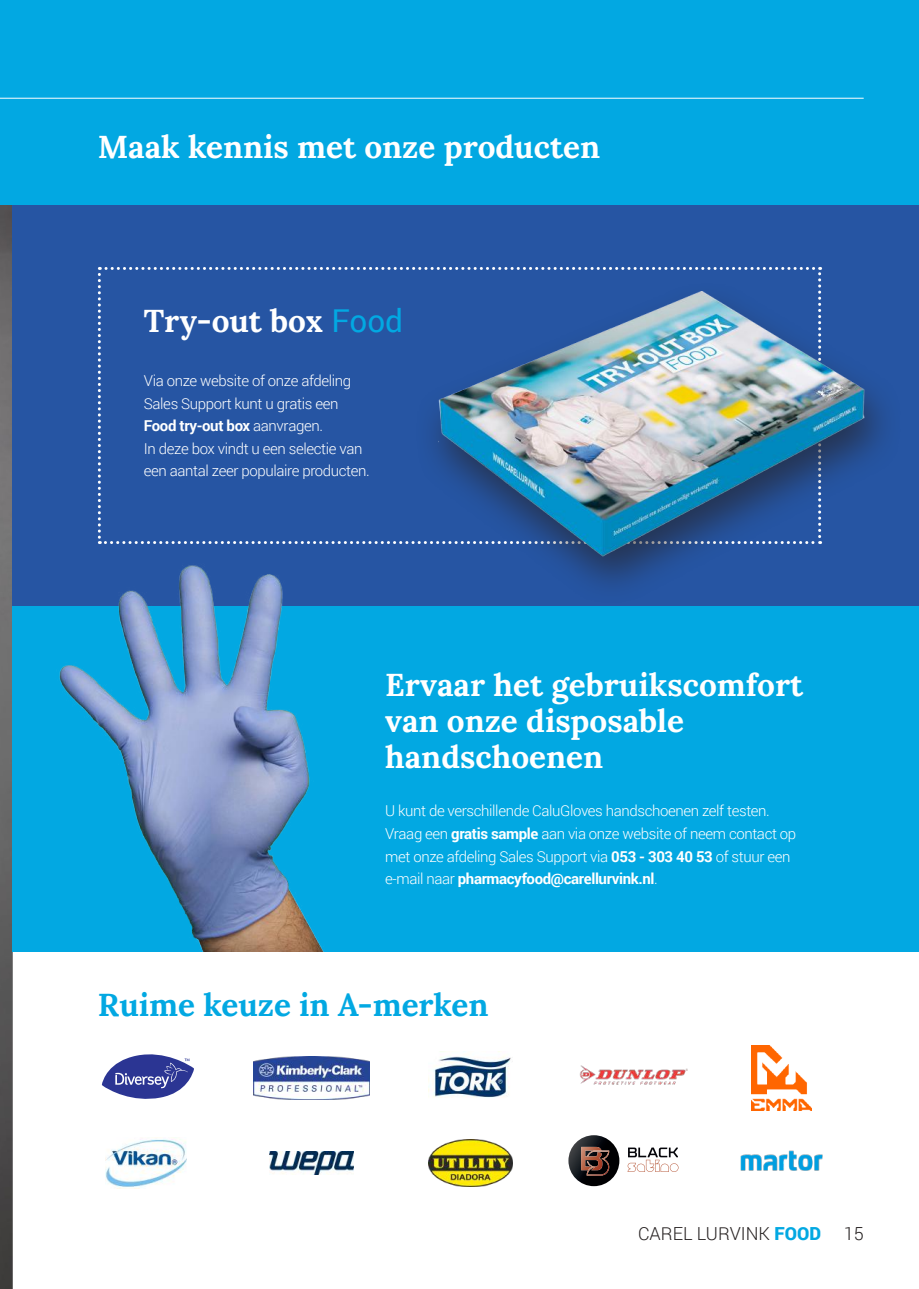
<style>
.page{position:relative;width:919px;height:1289px;background:#fff}
.page>*{position:absolute;margin:0;border:0;box-sizing:border-box;transform-origin:0 0}
.t1{font:700 31.5px/36px "Lora";color:#fff}
.t2{font:700 31.5px "Lora";color:#02a8e2}
.t3{font:300 18px "Roboto";color:#241f1f}
.t4{font:300 15px/22.5px "Roboto";letter-spacing:-.025em;color:#fff}
.s1{font-family:"Roboto";font-weight:400;color:#02a8e2}
.s2{font-weight:700}
.s3{font-weight:900;color:#02a8e2}
</style>
<div class="page">
<img style="left:0;top:204px;width:13px;height:1084px">
<div style="left:13px;top:605px;width:905px;height:346px;background:#02a8e2"></div>
<div style="left:0;top:0;width:13px;height:204px;background:#02a8e2"></div>
<div style="left:13px;top:204px;width:905px;height:401px;background:#2655a3"></div>
<svg style="left:98px;top:267px;width:723px;height:277px"></svg>
<div style="left:13px;top:0;width:905px;height:204px;background:#02a8e2"></div>
<hr style="left:0;top:98px;width:863px;height:1px;background:#fff">
<div style="left:413px;top:281px;width:489px;height:325px;background:#2655a3"></div>
<img style="left:438px;top:292px;width:430px;height:283px">
<img style="left:51px;top:565px;width:289px;height:386px">
<svg style="left:102px;top:1054px;width:92px;height:44px"></svg>
<img style="left:254px;top:1056px;width:115px;height:43px">
<img style="left:428px;top:1051px;width:83px;height:47px">
<svg style="left:627px;top:1147px;width:51px;height:24px"></svg>
<svg style="left:568px;top:1135px;width:51px;height:51px"></svg>
<img style="left:428px;top:1139px;width:84px;height:47px">
<img style="left:269px;top:1151px;width:84px;height:23px">
<img style="left:579px;top:1065px;width:109px;height:20px">
<img style="left:751px;top:1045px;width:60px;height:65px">
<img style="left:740px;top:1150px;width:82px;height:20px">
<img style="left:105px;top:1137px;width:82px;height:51px">
<h1 class="t1" style="left:98px;top:129px;width:503px">Maak kennis met onze producten</h1>
<h1 class="t1" style="left:144px;top:302px;width:261px">Try-out box <span class="s1">Food</span></h1>
<p class="t4" style="left:144px;top:369px;width:227px">Via onze website of onze afdeling<br>Sales Support kunt u gratis een<br><span class="s2">Food try-out box</span> aanvragen.<br>In deze box vindt u een selectie van een aantal zeer populaire producten.</p>
<h1 class="t1" style="left:385px;top:666px;width:419px">Ervaar het gebruikscomfort van onze disposable handschoenen</h1>
<p class="t4" style="left:385px;top:799px;width:412px">U kunt de verschillende CaluGloves handschoenen zelf testen.<br>Vraag een <span class="s2">gratis sample</span> aan via onze website of neem contact op met onze afdeling Sales Support via <span class="s2">053 - 303 40 53</span> of stuur een e-mail naar <span class="s2">pharmacyfood@carellurvink.nl</span>.</p>
<h1 class="t2" style="left:98px;top:984px;width:392px">Ruime keuze in A-merken</h1>
<p class="t3" style="left:638px;top:1221px;width:184px">CAREL LURVINK <span class="s3">FOOD</span></p>
<p class="t3" style="left:843px;top:1221px;width:21px">15</p>
</div>
